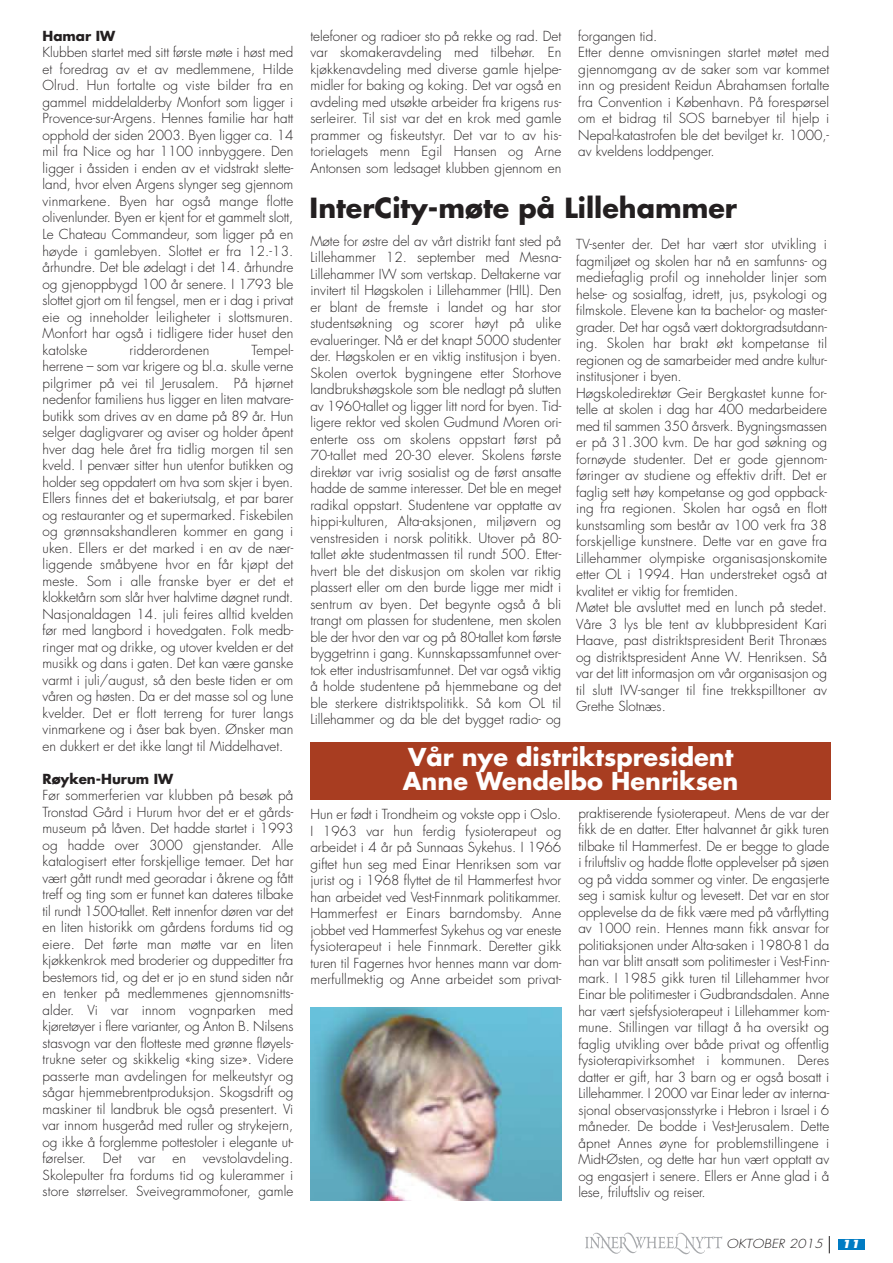
<style>
.page{position:relative;width:893px;height:1263px;background:#fff}
.page>*{position:absolute;margin:0;border:0;box-sizing:border-box;transform-origin:0 0}
.t1{font:700 27px "Futura";color:#231f20}
.t2{font:700 24px/24px "Futura";color:#fff}
.t3{font:300 13.5px/16.5px "Futura";letter-spacing:.005em;color:#231f20;text-align:justify}
.t4{font:700 13.5px "Futura";color:#231f20}
.t5{font:italic 300 12.15px "Futura";letter-spacing:.005em;color:#231f20;scale:1.11 1}
.t6{font:italic 700 10.8px "Futura";color:#fff;scale:1.25 1}
</style>
<div class="page">
<svg style="left:585px;top:1232px;width:137px;height:22px"></svg>
<div style="left:838px;top:1239px;width:27px;height:10px;background:#007bc3"></div>
<svg style="left:829px;top:1236px;width:1px;height:17px"></svg>
<img style="left:310px;top:1007px;width:251px;height:193px">
<div style="left:310px;top:742px;width:521px;height:57px;background:#a83d21"></div>
<p class="t4" style="left:43px;top:27px;width:74px">Hamar IW</p>
<p class="t3" style="left:43px;top:44px;width:252px">Klubben startet med sitt første møte i høst med et foredrag av et av medlemmene, Hilde Olrud. Hun fortalte og viste bilder fra en gammel middelalderby Monfort som ligger i Provence-sur-Argens. Hennes familie har hatt opphold der siden 2003. Byen ligger ca. 14 mil fra Nice og har 1100 innbyggere. Den ligger i åssiden i enden av et vidstrakt slette&shy;land, hvor elven Argens slynger seg gjennom vinmarkene. Byen har også mange flotte olivenlunder. Byen er kjent for et gammelt slott, Le Chateau Commandeur, som ligger på en høyde i gamlebyen. Slottet er fra 12.-13. århundre. Det ble ødelagt i det 14. århundre og gjenoppbygd 100 år senere. I 1793 ble slottet gjort om til fengsel, men er i dag i privat eie og inneholder leiligheter i slottsmuren.<br>Monfort har også i tidligere tider huset den katolske</p>
<p class="t3" style="left:43px;top:341px;width:252px;text-indent:209px">Tempel&shy;herrene – som var krigere og bl.a. skulle verne pilgrimer på vei til Jerusalem. På hjørnet nedenfor familiens hus ligger en liten matvare&shy;butikk som drives av en dame på 89 år. Hun selger dagligvarer og aviser og holder åpent hver dag hele året fra tidlig morgen til sen kveld. I penvær sitter hun utenfor butikken og holder seg oppdatert om hva som skjer i byen.<br>Ellers finnes det et bakeriutsalg, et par barer og restauranter og et supermarked. Fiskebilen og grønnsakshandleren kommer en gang i uken. Ellers er det marked i en av de nær&shy;liggende småbyene hvor en får kjøpt det meste. Som i alle franske byer er det et klokketårn som slår hver halvtime døgnet rundt.<br>Nasjonaldagen 14. juli feires alltid kvelden før med langbord i hovedgaten. Folk medb&shy;ringer mat og drikke, og utover kvelden er det musikk og dans i gaten. Det kan være ganske varmt i juli/august, så den beste tiden er om våren og høsten. Da er det masse sol og lune kvelder. Det er flott terreng for turer langs vinmarkene og i åser bak byen. Ønsker man en dukkert er det ikke langt til Middelhavet.</p>
<p class="t4" style="left:43px;top:770px;width:132px">Røyken-Hurum IW</p>
<p class="t3" style="left:43px;top:787px;width:252px">Før sommerferien var klubben på besøk på Tronstad Gård i Hurum hvor det er et gårds&shy;museum på låven. Det hadde startet i 1993 og hadde over 3000 gjenstander. Alle katalogisert etter forskjellige temaer. Det har vært gått rundt med georadar i åkrene og fått treff og ting som er funnet kan dateres tilbake til rundt 1500-tallet. Rett innenfor døren var det en liten historikk om gårdens fordums tid og eiere. Det førte man møtte var en liten kjøkkenkrok med broderier og duppeditter fra bestemors tid, og det er jo en stund siden når en tenker på medlemmenes gjennomsnitts&shy;alder. Vi var innom vognparken med kjøretøyer i flere varianter, og Anton B. Nilsens stasvogn var den flotteste med grønne fløyels&shy;trukne seter og skikkelig «king size». Videre passerte man avdelingen for melkeutstyr og sågar hjemmebrentproduksjon. Skogsdrift og maskiner til landbruk ble også presentert. Vi var innom husgeråd med ruller og strykejern, og ikke å forglemme pottestoler i elegante ut&shy;førelser. Det var en vevstolavdeling.<br>Skolepulter fra fordums tid og kulerammer i store størrelser. Sveivegrammofoner, gamle</p>
<p class="t3" style="left:130px;top:341px;width:81px">ridderordenen</p>
<p class="t3" style="left:310px;top:28px;width:252px">telefoner og radioer sto på rekke og rad. Det var skomakeravdeling med tilbehør. En kjøkkenavdeling med diverse gamle hjelpe&shy;midler for baking og koking. Det var også en avdeling med utsøkte arbeider fra krigens rus&shy;serleirer. Til sist var det en krok med gamle prammer og fiskeutstyr. Det var to av his&shy;torielagets menn Egil Hansen og Arne Antonsen som ledsaget klubben gjennom en</p>
<p class="t3" style="left:578px;top:28px;width:252px;text-align:left">forgangen tid.<br>Etter denne omvisningen startet møtet med gjennomgang av de saker som var kommet inn og president Reidun Abrahamsen fortalte fra Convention i København. På forespørsel om et bidrag til SOS barnebyer til hjelp i Nepal-katastrofen ble det bevilget kr. 1000,- av kveldens loddpenger.</p>
<h1 class="t1" style="left:310px;top:191px;width:429px">InterCity-møte på Lillehammer</h1>
<p class="t3" style="left:310px;top:233px;width:252px">Møte for østre del av vårt distrikt fant sted på Lillehammer 12. september med Mesna-Lillehammer IW som vertskap. Deltakerne var invitert til Høgskolen i Lillehammer (HIL). Den er blant de fremste i landet og har stor studentsøkning og scorer høyt på ulike evalueringer. Nå er det knapt 5000 studenter der. Høgskolen er en viktig institusjon i byen.<br>Skolen overtok bygningene etter Storhove landbrukshøgskole som ble nedlagt på slutten av 1960-tallet og ligger litt nord for byen. Tid&shy;ligere rektor ved skolen Gudmund Moren ori&shy;enterte oss om skolens oppstart først på 70-tallet med 20-30 elever. Skolens første direktør var ivrig sosialist og de først ansatte hadde de samme interesser. Det ble en meget radikal oppstart. Studentene var opptatte av hippi-kulturen, Alta-aksjonen, miljøvern og venstresiden i norsk politikk. Utover på 80- tallet økte studentmassen til rundt 500. Etter&shy;hvert ble det diskusjon om skolen var riktig plassert eller om den burde ligge mer midt i sentrum av byen. Det begynte også å bli trangt om plassen for studentene, men skolen ble der hvor den var og på 80-tallet kom første byggetrinn i gang. Kunnskapssamfunnet over&shy;tok etter industrisamfunnet. Det var også viktig å holde studentene på hjemmebane og det ble sterkere distriktspolitikk. Så kom OL til Lillehammer og da ble det bygget radio- og</p>
<p class="t3" style="left:576px;top:236px;width:252px;text-align:left">TV-senter der. Det har vært stor utvikling i fagmiljøet og skolen har nå en samfunns- og mediefaglig profil og inneholder linjer som helse- og sosialfag, idrett, jus, psykologi og filmskole. Elevene kan ta bachelor- og master&shy;grader. Det har også vært doktorgradsutdann&shy;ing. Skolen har brakt økt kompetanse til regionen og de samarbeider med andre kultur&shy;institusjoner i byen.<br>Høgskoledirektør Geir Bergkastet kunne for&shy;telle at skolen i dag har 400 medarbeidere med til sammen 350 årsverk. Bygningsmassen er på 31.300 kvm. De har god søkning og fornøyde studenter. Det er gode gjennom&shy;føringer av studiene og effektiv drift. Det er faglig sett høy kompetanse og god oppback&shy;ing fra regionen. Skolen har også en flott kunstsamling som består av 100 verk fra 38 forskjellige kunstnere. Dette var en gave fra Lillehammer olympiske organisasjonskomite etter OL i 1994. Han understreket også at kvalitet er viktig for fremtiden.<br>Møtet ble avsluttet med en lunch på stedet.<br>Våre 3 lys ble tent av klubbpresident Kari Haave, past distriktspresident Berit Thronæs og distriktspresident Anne W. Henriksen. Så var det litt informasjon om vår organisasjon og til slutt IW-sanger til fine trekkspilltoner av Grethe Slotnæs.</p>
<h2 class="t2" style="left:403px;top:745px;width:337px">Vår nye distriktspresident<br>Anne Wendelbo Henriksen</h2>
<p class="t3" style="left:310px;top:806px;width:252px">Hun er født i Trondheim og vokste opp i Oslo.<br>I 1963 var hun ferdig fysioterapeut og arbeidet i 4 år på Sunnaas Sykehus. I 1966 giftet hun seg med Einar Henriksen som var jurist og i 1968 flyttet de til Hammerfest hvor han arbeidet ved Vest-Finnmark politikammer.<br>Hammerfest er Einars barndomsby. Anne jobbet ved Hammerfest Sykehus og var eneste fysioterapeut i hele Finnmark. Deretter gikk turen til Fagernes hvor hennes mann var dom&shy;merfullmektig og Anne arbeidet som privat-</p>
<p class="t3" style="left:578px;top:805px;width:252px">praktiserende fysioterapeut. Mens de var der fikk de en datter. Etter halvannet år gikk turen tilbake til Hammerfest. De er begge to glade i friluftsliv og hadde flotte opplevelser på sjøen og på vidda sommer og vinter. De engasjerte seg i samisk kultur og levesett. Det var en stor opplevelse da de fikk være med på vårflytting av 1000 rein. Hennes mann fikk ansvar for politiaksjonen under Alta-saken i 1980-81 da han var blitt ansatt som politimester i Vest-Finn&shy;mark. I 1985 gikk turen til Lillehammer hvor Einar ble politimester i Gudbrandsdalen. Anne har vært sjefsfysioterapeut i Lillehammer kom&shy;mune. Stillingen var tillagt å ha oversikt og faglig utvikling over både privat og offentlig fysioterapivirksomhet i kommunen. Deres datter er gift, har 3 barn og er også bosatt i Lillehammer. I 2000 var Einar leder av interna&shy;sjonal observasjonsstyrke i Hebron i Israel i 6 måneder. De bodde i Vest-Jerusalem. Dette åpnet Annes øyne for problemstillingene i Midt-Østen, og dette har hun vært opptatt av og engasjert i senere. Ellers er Anne glad i å lese, friluftsliv og reiser.</p>
<p class="t5" style="left:727px;top:1236px;width:88px">OKTOBER 2015</p>
<p class="t6" style="left:841px;top:1239px;width:16px">11</p>
</div>
